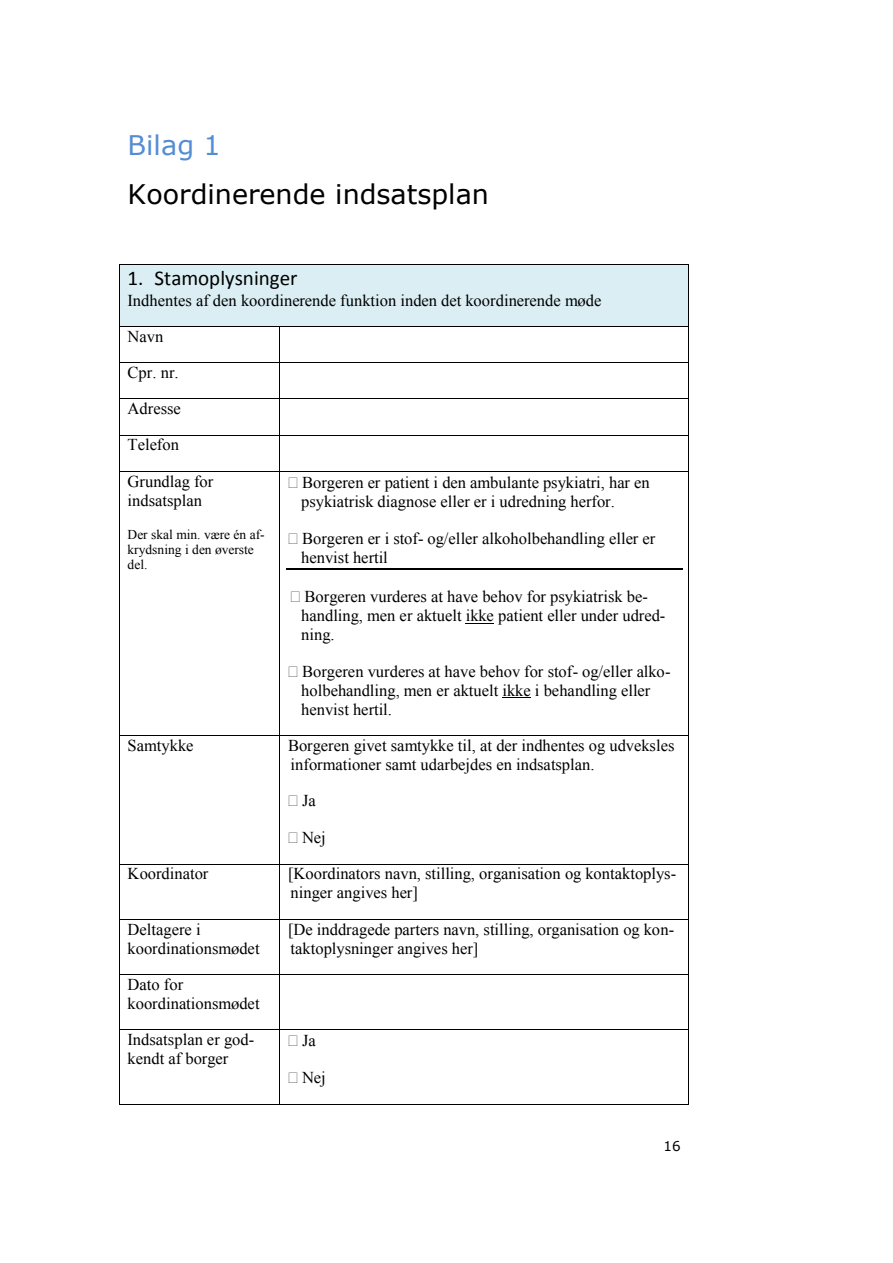
<style>
.page{position:relative;width:893px;height:1263px;background:#fff}
.page>*{position:absolute;margin:0;border:0;box-sizing:border-box;transform-origin:0 0}
.t1{font:27px "Verdana";color:#000}
.t2{font:27px "Verdana";color:#548dd4}
.t3{font:21px "Calibri";color:#000}
.t4{font:16.5px/18.9px "Times New Roman";color:#000}
.t5{font:13.5px/15.5px "Times New Roman";color:#000}
.t6{font:13.5px "Verdana";color:#000}
</style>
<div class="page">
<div style="left:120px;top:265px;width:568px;height:61px;background:#daeef3"></div>
<hr style="left:120px;top:264px;width:568px;height:1px;background:#000">
<hr style="left:119px;top:265px;width:1px;height:61px;background:#000">
<hr style="left:688px;top:265px;width:1px;height:61px;background:#000">
<hr style="left:120px;top:326px;width:160px;height:1px;background:#000">
<hr style="left:280px;top:326px;width:408px;height:1px;background:#000">
<hr style="left:119px;top:327px;width:1px;height:35px;background:#000">
<hr style="left:280px;top:327px;width:1px;height:35px;background:#000">
<hr style="left:688px;top:327px;width:1px;height:35px;background:#000">
<hr style="left:120px;top:362px;width:160px;height:1px;background:#000">
<hr style="left:280px;top:362px;width:408px;height:1px;background:#000">
<hr style="left:119px;top:363px;width:1px;height:36px;background:#000">
<hr style="left:280px;top:363px;width:1px;height:36px;background:#000">
<hr style="left:688px;top:363px;width:1px;height:36px;background:#000">
<hr style="left:120px;top:399px;width:160px;height:1px;background:#000">
<hr style="left:280px;top:399px;width:408px;height:1px;background:#000">
<hr style="left:119px;top:399px;width:1px;height:36px;background:#000">
<hr style="left:280px;top:399px;width:1px;height:36px;background:#000">
<hr style="left:688px;top:399px;width:1px;height:36px;background:#000">
<hr style="left:120px;top:435px;width:160px;height:1px;background:#000">
<hr style="left:280px;top:435px;width:408px;height:1px;background:#000">
<hr style="left:119px;top:435px;width:1px;height:36px;background:#000">
<hr style="left:280px;top:435px;width:1px;height:36px;background:#000">
<hr style="left:688px;top:435px;width:1px;height:36px;background:#000">
<hr style="left:286px;top:568px;width:397px;height:1px;background:#000">
<svg style="left:466px;top:623px;width:28px;height:1px"></svg>
<svg style="left:502px;top:697px;width:29px;height:1px"></svg>
<hr style="left:120px;top:471px;width:160px;height:1px;background:#000">
<hr style="left:280px;top:471px;width:408px;height:1px;background:#000">
<hr style="left:119px;top:472px;width:1px;height:263px;background:#000">
<hr style="left:280px;top:472px;width:1px;height:263px;background:#000">
<hr style="left:688px;top:472px;width:1px;height:263px;background:#000">
<hr style="left:120px;top:735px;width:160px;height:1px;background:#000">
<hr style="left:280px;top:735px;width:408px;height:1px;background:#000">
<hr style="left:119px;top:736px;width:1px;height:128px;background:#000">
<hr style="left:280px;top:736px;width:1px;height:128px;background:#000">
<hr style="left:688px;top:736px;width:1px;height:128px;background:#000">
<hr style="left:120px;top:864px;width:160px;height:1px;background:#000">
<hr style="left:280px;top:864px;width:408px;height:1px;background:#000">
<hr style="left:119px;top:864px;width:1px;height:55px;background:#000">
<hr style="left:280px;top:864px;width:1px;height:55px;background:#000">
<hr style="left:688px;top:864px;width:1px;height:55px;background:#000">
<hr style="left:120px;top:919px;width:160px;height:1px;background:#000">
<hr style="left:280px;top:919px;width:408px;height:1px;background:#000">
<hr style="left:119px;top:920px;width:1px;height:54px;background:#000">
<hr style="left:280px;top:920px;width:1px;height:54px;background:#000">
<hr style="left:688px;top:920px;width:1px;height:54px;background:#000">
<hr style="left:120px;top:974px;width:160px;height:1px;background:#000">
<hr style="left:280px;top:974px;width:408px;height:1px;background:#000">
<hr style="left:119px;top:975px;width:1px;height:54px;background:#000">
<hr style="left:280px;top:975px;width:1px;height:54px;background:#000">
<hr style="left:688px;top:975px;width:1px;height:54px;background:#000">
<hr style="left:120px;top:1029px;width:160px;height:1px;background:#000">
<hr style="left:280px;top:1029px;width:408px;height:1px;background:#000">
<hr style="left:119px;top:1030px;width:1px;height:74px;background:#000">
<hr style="left:120px;top:1104px;width:160px;height:1px;background:#000">
<hr style="left:280px;top:1030px;width:1px;height:74px;background:#000">
<hr style="left:280px;top:1104px;width:408px;height:1px;background:#000">
<hr style="left:688px;top:1030px;width:1px;height:74px;background:#000">
<h1 class="t2" style="left:128px;top:129px;width:95px">Bilag 1</h1>
<h1 class="t1" style="left:128px;top:178px;width:363px">Koordinerende indsatsplan</h1>
<p class="t3" style="left:128px;top:270px;width:171px">1. Stamoplysninger</p>
<p class="t4" style="left:128px;top:283px;width:475px;line-height:36.2px">Indhentes af den koordinerende funktion inden det koordinerende møde<br>Navn</p>
<p class="t4" style="left:128px;top:356px;width:87px;line-height:36.2px">Cpr. nr.<br>Adresse<br>Telefon<br>Grundlag for</p>
<p class="t4" style="left:128px;top:492px;width:76px">indsatsplan</p>
<p class="t5" style="left:128px;top:527px;width:138px">Der skal min. være én af&shy;krydsning i den øverste del.</p>
<p class="t4" style="left:301px;top:474px;width:350px">Borgeren er patient i den ambulante psykiatri, har en psykiatrisk diagnose eller er i udredning herfor.</p>
<p class="t4" style="left:301px;top:530px;width:356px">Borgeren er i stof- og/eller alkoholbehandling eller er henvist hertil</p>
<p class="t4" style="left:301px;top:589px;width:366px">Borgeren vurderes at have behov for psykiatrisk be&shy;handling, men er aktuelt ikke patient eller under udred&shy;ning.</p>
<p class="t4" style="left:301px;top:663px;width:371px">Borgeren vurderes at have behov for stof- og/eller alko&shy;holbehandling, men er aktuelt ikke i behandling eller henvist hertil.</p>
<p class="t4" style="left:128px;top:737px;width:67px">Samtykke</p>
<p class="t4" style="left:288px;top:737px;width:388px">Borgeren givet samtykke til, at der indhentes og udveksles informationer samt udarbejdes en indsatsplan.</p>
<p class="t4" style="left:302px;top:793px;width:15px">Ja</p>
<p class="t4" style="left:302px;top:830px;width:25px">Nej</p>
<p class="t4" style="left:128px;top:866px;width:82px">Koordinator</p>
<p class="t4" style="left:288px;top:866px;width:390px">[Koordinators navn, stilling, organisation og kontaktoplys&shy;ninger angives her]</p>
<p class="t4" style="left:128px;top:921px;width:133px">Deltagere i koordinationsmødet</p>
<p class="t4" style="left:288px;top:921px;width:388px">[De inddragede parters navn, stilling, organisation og kon&shy;taktoplysninger angives her]</p>
<p class="t4" style="left:128px;top:976px;width:133px">Dato for koordinationsmødet</p>
<p class="t4" style="left:128px;top:1032px;width:128px">Indsatsplan er god&shy;kendt af borger</p>
<p class="t4" style="left:302px;top:1033px;width:15px">Ja</p>
<p class="t4" style="left:302px;top:1069px;width:25px">Nej</p>
<p class="t6" style="left:663px;top:1138px;width:19px">16</p>
</div>
